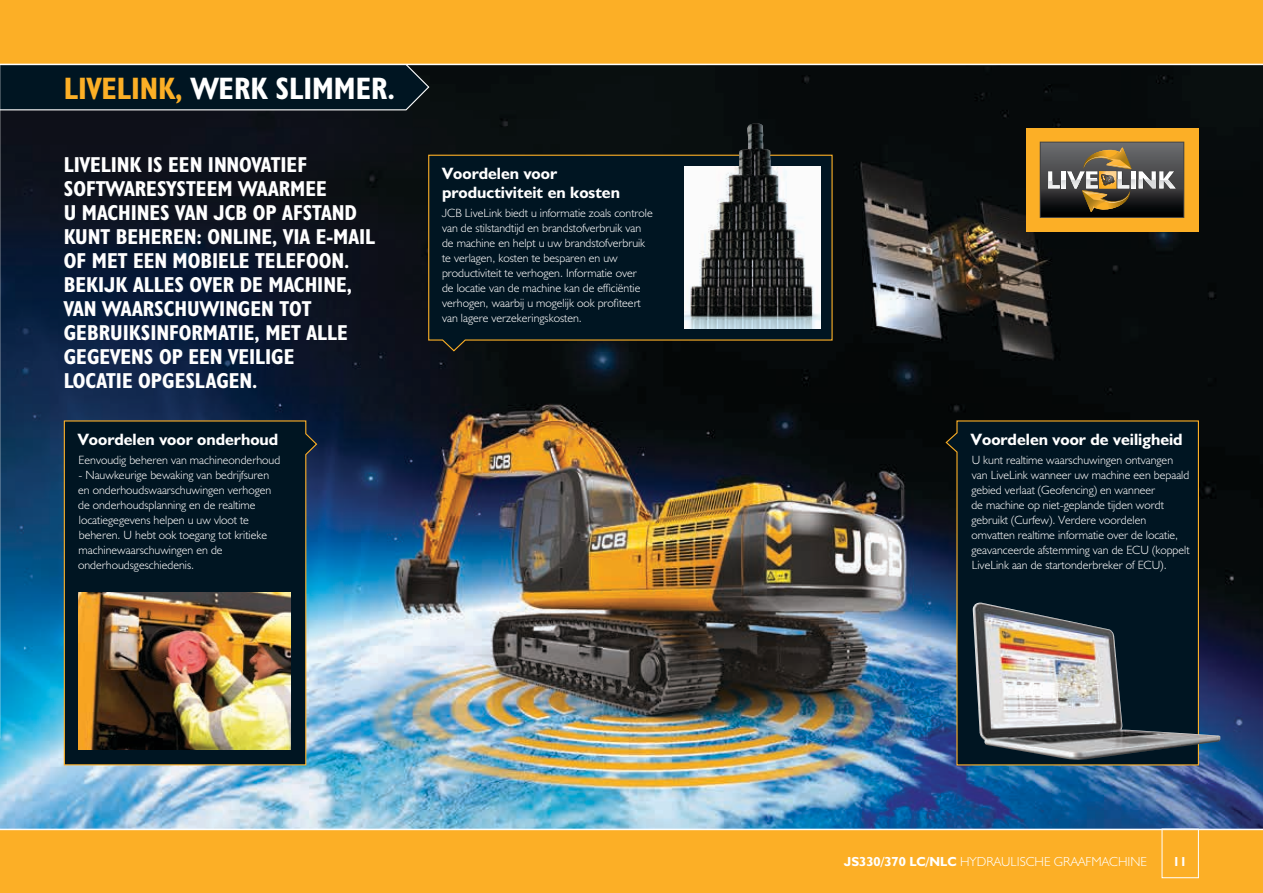
<style>
.page{position:relative;width:1263px;height:893px;background:#fff}
.page>*{position:absolute;margin:0;border:0;box-sizing:border-box;transform-origin:0 0}
.t1{font:31.2px "JCB Bold Condensed";color:#fff}
.t2{font:21.75px/24px "JCB Bold Condensed";color:#fff}
.t3{font:16.5px/18.8px "JCB Bold";color:#fff}
.t4{font:13.2px "JCB Light";color:#fff}
.t5{font:13.2px "JCB Bold";color:#fff}
.t6{font:12px/15px "JCB Light";color:#fff}
.s1{color:#fcaf26}
.s2{font-family:"JCB Bold"}
</style>
<div class="page">
<img style="left:0;top:65px;width:1263px;height:764px">
<svg style="left:0;top:65px;width:430px;height:46px;background:#081b28"></svg>
<svg style="left:63px;top:420px;width:255px;height:346px;background:#0d232e"></svg>
<svg style="left:945px;top:420px;width:254px;height:346px;background:#081b27"></svg>
<img style="left:78px;top:593px;width:213px;height:156px">
<img style="left:973px;top:603px;width:248px;height:157px">
<svg style="left:428px;top:154px;width:405px;height:198px;background:#061821"></svg>
<img style="left:684px;top:166px;width:136px;height:163px">
<img style="left:691px;top:123px;width:120px;height:192px">
<div style="left:1026px;top:128px;width:172px;height:104px;background:#fcaf26"></div>
<svg style="left:1040px;top:142px;width:144px;height:76px;background:#5d574d"></svg>
<img style="left:0;top:69px;width:1px;height:513px">
<div style="left:0;top:0;width:1263px;height:64px;background:#fcaf26"></div>
<div style="left:0;top:829px;width:1263px;height:64px;background:#fcaf26"></div>
<hr style="left:0;top:829px;width:1263px;height:1px;background:#fff">
<div style="left:1162px;top:829px;width:37px;height:49px;border:1px solid #fff"></div>
<h1 class="t1" style="left:64px;top:69px;width:333px"><span class="s1">LIVELINK,</span> WERK SLIMMER.</h1>
<p class="t2" style="left:64px;top:152px;width:313px">LIVELINK IS EEN INNOVATIEF<br>SOFTWARESYSTEEM WAARMEE<br>U MACHINES VAN JCB OP AFSTAND<br>KUNT BEHEREN: ONLINE, VIA E-MAIL<br>OF MET EEN MOBIELE TELEFOON.<br>BEKIJK ALLES OVER DE MACHINE,<br>VAN WAARSCHUWINGEN TOT<br>GEBRUIKSINFORMATIE, MET ALLE<br>GEGEVENS OP EEN VEILIGE<br>LOCATIE OPGESLAGEN.</p>
<h3 class="t3" style="left:78px;top:429px;width:202px">Voordelen voor onderhoud</h3>
<p class="t6" style="left:79px;top:452px;width:203px">Eenvoudig beheren van machineonderhoud</p>
<p class="t6" style="left:78px;top:467px;width:195px">- Nauwkeurige bewaking van bedrijfsuren en onderhoudswaarschuwingen verhogen de onderhoudsplanning en de realtime locatiegegevens helpen u uw vloot te beheren. U hebt ook toegang tot kritieke machinewaarschuwingen en de onderhoudsgeschiedenis.</p>
<h3 class="t3" style="left:442px;top:163px;width:179px">Voordelen voor productiviteit en kosten</h3>
<p class="t6" style="left:442px;top:205px;width:212px">JCB LiveLink biedt u informatie zoals controle van de stilstandtijd en brandstofverbruik van de machine en helpt u uw brandstofverbruik te verlagen, kosten te besparen en uw productiviteit te verhogen. Informatie over<br>de locatie van de machine kan de efficiëntie verhogen, waarbij u mogelijk ook profiteert van lagere verzekeringskosten.</p>
<h3 class="t3" style="left:971px;top:429px;width:213px">Voordelen voor de veiligheid</h3>
<p class="t6" style="left:971px;top:452px;width:220px">U kunt realtime waarschuwingen ontvangen van LiveLink wanneer uw machine een bepaald gebied verlaat (Geofencing) en wanneer<br>de machine op niet-geplande tijden wordt gebruikt (Curfew). Verdere voordelen omvatten realtime informatie over de locatie, geavanceerde afstemming van de ECU (koppelt LiveLink aan de startonderbreker of ECU).</p>
<p class="t4" style="left:844px;top:853px;width:305px"><span class="s2">JS330/370 LC/NLC</span> HYDRAULISCHE GRAAFMACHINE</p>
<p class="t5" style="left:1173px;top:853px;width:16px">11</p>
</div>
